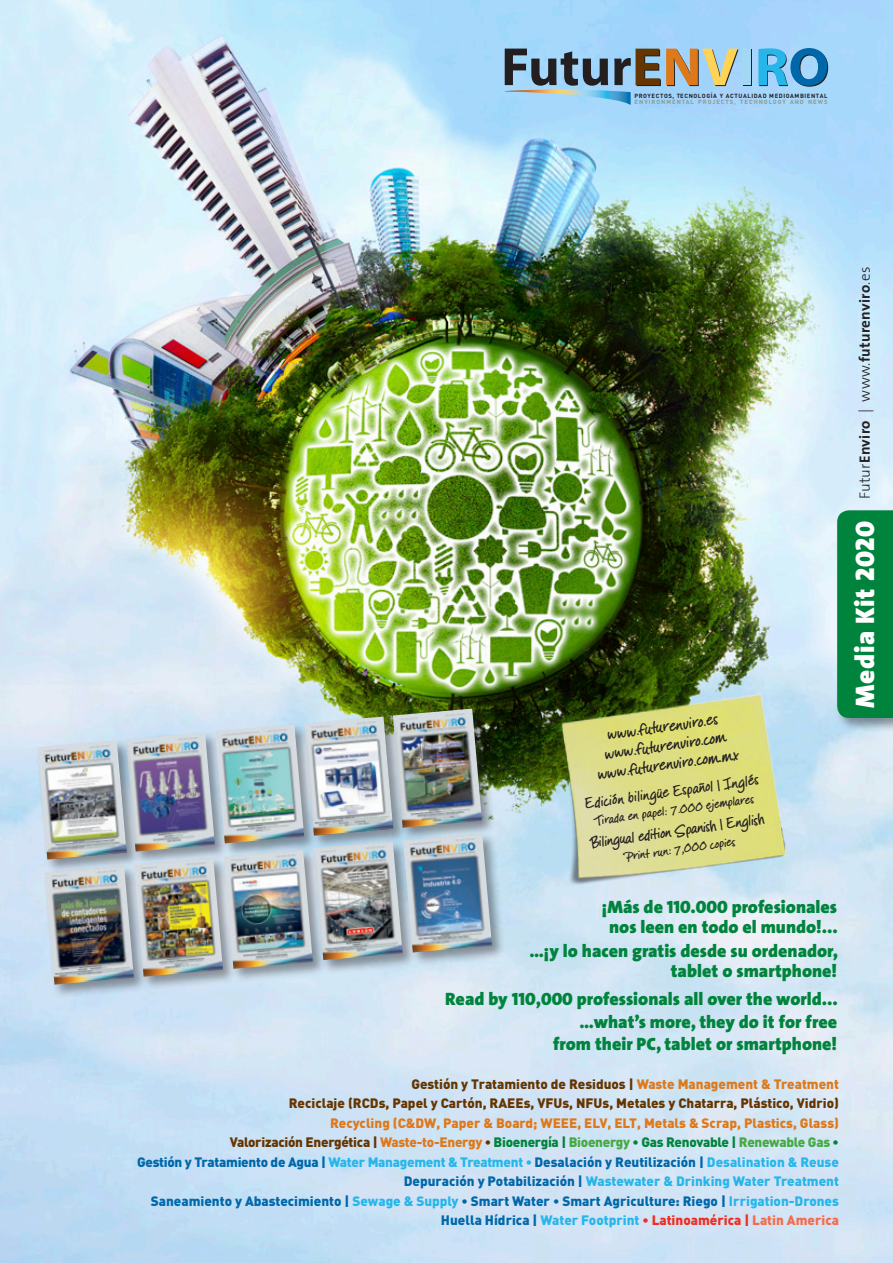
<style>
.page{position:relative;width:893px;height:1263px;background:#fff}
.page>*{position:absolute;margin:0;border:0;box-sizing:border-box;transform-origin:0 0}
.t1{font:700 54.15px "Myriad";color:#231f20}
.t2{font:900 17.85px/20.2px "The Sans";color:#00843d;text-align:center}
.t3{font:700 17.1px/19px "Gemzar";color:#231f20;text-align:center}
.t4{font:700 15.75px "Gemzar";color:#231f20}
.t5{font:700 15px "The Sans";letter-spacing:.02em;color:#231f20}
.t6{font:900 13.5px/19.5px "DIN";color:#0068a9;text-align:right}
.t7{font:700 13.05px "Gemzar";color:#231f20}
.t8{font:700 6px/6.6px "DIN";letter-spacing:.095em;color:#231f20}
.s1{color:#653500}
.s2{color:#8b9b92}
.s3{font-family:"The Sans Black Caps";font-weight:400}
.s4{color:#de791b}
.s5{color:#00843d}
.s6{color:#44aa42}
.s7{color:#26b6ea}
.s8{color:#ee2e22}
.s9{color:#f26d4a}
.s10{font-weight:900;font-size:27px;color:#fff}
.s11{font-family:"The Sans Black Caps";font-weight:400;font-size:27px;color:#fff}
.s12{font-weight:300}
</style>
<div class="page">
<img style="left:0;top:0;width:893px;height:1263px">
<div style="left:835px;top:508px;width:58px;height:224px;background:#231f20;opacity:.45"></div>
<div style="left:837px;top:510px;width:56px;height:208px;background:#00843d"></div>
<img style="left:542px;top:686px;width:264px;height:218px">
<div style="left:43px;top:863px;width:105px;height:136px;background:#231f20;opacity:.45"></div>
<img style="left:45px;top:874px;width:87px;height:110px">
<div style="left:311px;top:839px;width:106px;height:135px;background:#231f20;opacity:.45"></div>
<img style="left:327px;top:850px;width:74px;height:110px">
<div style="left:132px;top:855px;width:105px;height:136px;background:#231f20;opacity:.45"></div>
<img style="left:134px;top:865px;width:88px;height:112px">
<div style="left:222px;top:847px;width:105px;height:136px;background:#231f20;opacity:.45"></div>
<img style="left:224px;top:857px;width:89px;height:112px">
<div style="left:401px;top:831px;width:105px;height:135px;background:#231f20;opacity:.45"></div>
<img style="left:403px;top:842px;width:89px;height:110px">
<div style="left:391px;top:706px;width:105px;height:136px;background:#231f20;opacity:.45"></div>
<img style="left:393px;top:709px;width:89px;height:119px">
<div style="left:124px;top:730px;width:105px;height:135px;background:#231f20;opacity:.45"></div>
<img style="left:126px;top:733px;width:87px;height:118px">
<div style="left:302px;top:714px;width:105px;height:136px;background:#231f20;opacity:.45"></div>
<img style="left:304px;top:716px;width:89px;height:120px">
<div style="left:35px;top:738px;width:106px;height:136px;background:#231f20;opacity:.45"></div>
<img style="left:38px;top:740px;width:89px;height:119px">
<div style="left:213px;top:722px;width:105px;height:135px;background:#231f20;opacity:.45"></div>
<img style="left:215px;top:724px;width:89px;height:119px">
<svg style="left:0;top:918px;width:26px;height:345px"></svg>
<svg style="left:501px;top:90px;width:130px;height:15px"></svg>
<p class="t1" style="left:501px;top:40px;width:330px">Futur<span class="s1">E</span>NVIRO</p>
<p class="t8" style="left:635px;top:92px;width:195px">PROYECTOS, TECNOLOGÍA Y ACTUALIDAD MEDIOAMBIENTAL<br><span class="s2">ENVIRONMENTAL PROJECTS, TECHNOLOGY AND NEWS</span></p>
<p class="t3" style="left:591px;top:728px;width:143px;rotate:-8deg">www.futurenviro.es www.futurenviro.com www.futurenviro.com.mx</p>
<p class="t4" style="left:584px;top:794px;width:177px;rotate:-8deg">Edición bilingüe Español | Inglés</p>
<p class="t7" style="left:593px;top:813px;width:162px;rotate:-8deg">Tirada en papel: 7.000 ejemplares</p>
<p class="t4" style="left:589px;top:833px;width:177px;rotate:-8deg">Bilingual edition Spanish | English</p>
<p class="t7" style="left:623px;top:849px;width:113px;rotate:-8deg">Print run: 7,000 copies</p>
<p class="t2" style="left:602px;top:896px;width:238px">¡Más de <span class="s3">110.000</span> profesionales nos leen en todo el mundo!...</p>
<p class="t2" style="left:529px;top:940px;width:310px;text-align:right">…¡y lo hacen gratis desde su ordenador, tablet o smartphone!</p>
<p class="t2" style="left:445px;top:989px;width:394px">Read by <span class="s3">110,000</span> professionals all over the world...</p>
<p class="t2" style="left:579px;top:1011px;width:259px">…what’s more, they do it for free</p>
<p class="t2" style="left:553px;top:1034px;width:285px">from their PC, tablet or smartphone!</p>
<p class="t6" style="left:137px;top:1073px;width:703px"><span class="s1">Gestión y Tratamiento de Residuos |</span> <span class="s4">Waste Management &amp; Treatment<br></span><span class="s1">Reciclaje (RCDs, Papel y Cartón, RAEEs, VFUs, NFUs, Metales y Chatarra, Plástico, Vidrio)<br></span><span class="s4">Recycling (C&amp;DW, Paper &amp; Board; WEEE, ELV, ELT, Metals &amp; Scrap, Plastics, Glass)<br></span><span class="s1">Valorización Energética |</span> <span class="s4">Waste-to-Energy</span> <span class="s1">•</span> <span class="s5">Bioenergía |</span> <span class="s6">Bioenergy</span> <span class="s5">• Gas Renovable |</span> <span class="s6">Renewable Gas</span> <span class="s5">•<br></span>Gestión y Tratamiento de Agua | <span class="s7">Water Management &amp; Treatment •</span> Desalación y Reutilización | <span class="s7">Desalination &amp; Reuse </span>Depuración y Potabilización | <span class="s7">Wastewater &amp; Drinking Water Treatment<br></span>Saneamiento y Abastecimiento | <span class="s7">Sewage &amp; Supply</span> • Smart Water • Smart Agriculture: Riego | <span class="s7">Irrigation-Drones </span>Huella Hídrica | <span class="s7">Water Footprint</span> <span class="s8">• Latinoamérica |</span> <span class="s9">Latin America</span></p>
<p class="t5" style="left:852px;top:708px;width:442px;rotate:-90deg"><span class="s10">Media Kit</span> <span class="s11">2020</span> <span class="s12">Futur</span>Enviro <span class="s12">| www.</span>futurenviro<span class="s12">.es</span></p>
</div>
